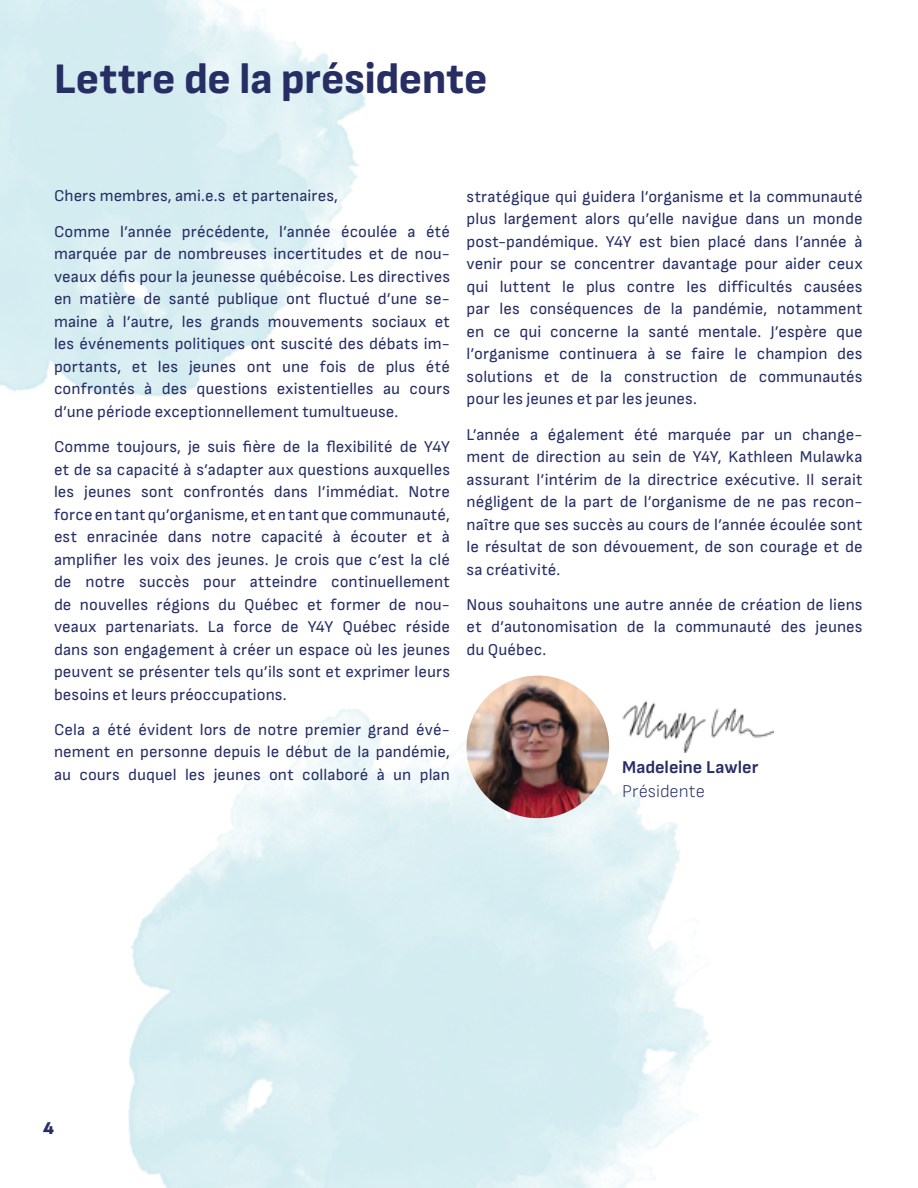
<style>
.page{position:relative;width:918px;height:1188px;background:#fff}
.page>*{position:absolute;margin:0;border:0;box-sizing:border-box;transform-origin:0 0}
.t1{font:800 43.5px "Sofia Sans";color:#272e64}
.t2{font:700 18px "Sofia Sans";color:#272e64}
.t3{font:300 18px "Sofia Sans";letter-spacing:.005em;color:#272e64}
.t4{font:900 18px "Sofia Sans";color:#272e64}
.t5{font:16.5px/22.5px "Sofia Sans";letter-spacing:.005em;color:#272e64;text-align:justify}
</style>
<div class="page">
<img style="left:128px;top:675px;width:583px;height:513px">
<img style="left:621px;top:698px;width:153px;height:54px">
<img style="left:467px;top:676px;width:142px;height:142px;border-radius:71px">
<h1 class="t1" style="left:54px;top:54px;width:435px">Lettre de la présidente</h1>
<p class="t5" style="left:54px;top:178px;width:398px;line-height:35.2px">Chers membres, ami.e.s et partenaires,<br>Comme l’année précédente, l’année écoulée a été</p>
<p class="t5" style="left:54px;top:243px;width:398px">marquée par de nombreuses incertitudes et de nou&shy;veaux défis pour la jeunesse québécoise. Les directives en matière de santé publique ont fluctué d’une se&shy;maine à l’autre, les grands mouvements sociaux et les événements politiques ont suscité des débats im&shy;portants, et les jeunes ont une fois de plus été confrontés à des questions existentielles au cours d’une période exceptionnellement tumultueuse.</p>
<p class="t5" style="left:54px;top:435px;width:398px">Comme toujours, je suis fière de la flexibilité de Y4Y et de sa capacité à s’adapter aux questions auxquelles les jeunes sont confrontés dans l’immédiat. Notre force en tant qu’organisme, et en tant que communauté, est enracinée dans notre capacité à écouter et à amplifier les voix des jeunes. Je crois que c’est la clé de notre succès pour atteindre continuellement de nouvelles régions du Québec et former de nou&shy;veaux partenariats. La force de Y4Y Québec réside dans son engagement à créer un espace où les jeunes peuvent se présenter tels qu’ils sont et exprimer leurs besoins et leurs préoccupations.</p>
<p class="t5" style="left:54px;top:718px;width:398px">Cela a été évident lors de notre premier grand évé&shy;nement en personne depuis le début de la pandémie, au cours duquel les jeunes ont collaboré à un plan</p>
<p class="t5" style="left:467px;top:185px;width:398px">stratégique qui guidera l’organisme et la communauté plus largement alors qu’elle navigue dans un monde post-pandémique. Y4Y est bien placé dans l’année à venir pour se concentrer davantage pour aider ceux qui luttent le plus contre les difficultés causées par les conséquences de la pandémie, notamment en ce qui concerne la santé mentale. J’espère que l’organisme continuera à se faire le champion des solutions et de la construction de communautés pour les jeunes et par les jeunes.</p>
<p class="t5" style="left:467px;top:423px;width:398px">L’année a également été marquée par un change&shy;ment de direction au sein de Y4Y, Kathleen Mulawka assurant l’intérim de la directrice exécutive. Il serait négligent de la part de l’organisme de ne pas recon&shy;naître que ses succès au cours de l’année écoulée sont le résultat de son dévouement, de son courage et de sa créativité.</p>
<p class="t5" style="left:467px;top:593px;width:398px">Nous souhaitons une autre année de création de liens et d’autonomisation de la communauté des jeunes du Québec.</p>
<p class="t2" style="left:622px;top:757px;width:138px">Madeleine Lawler</p>
<p class="t3" style="left:622px;top:781px;width:84px">Présidente</p>
<p class="t4" style="left:43px;top:1118px;width:12px">4</p>
</div>
